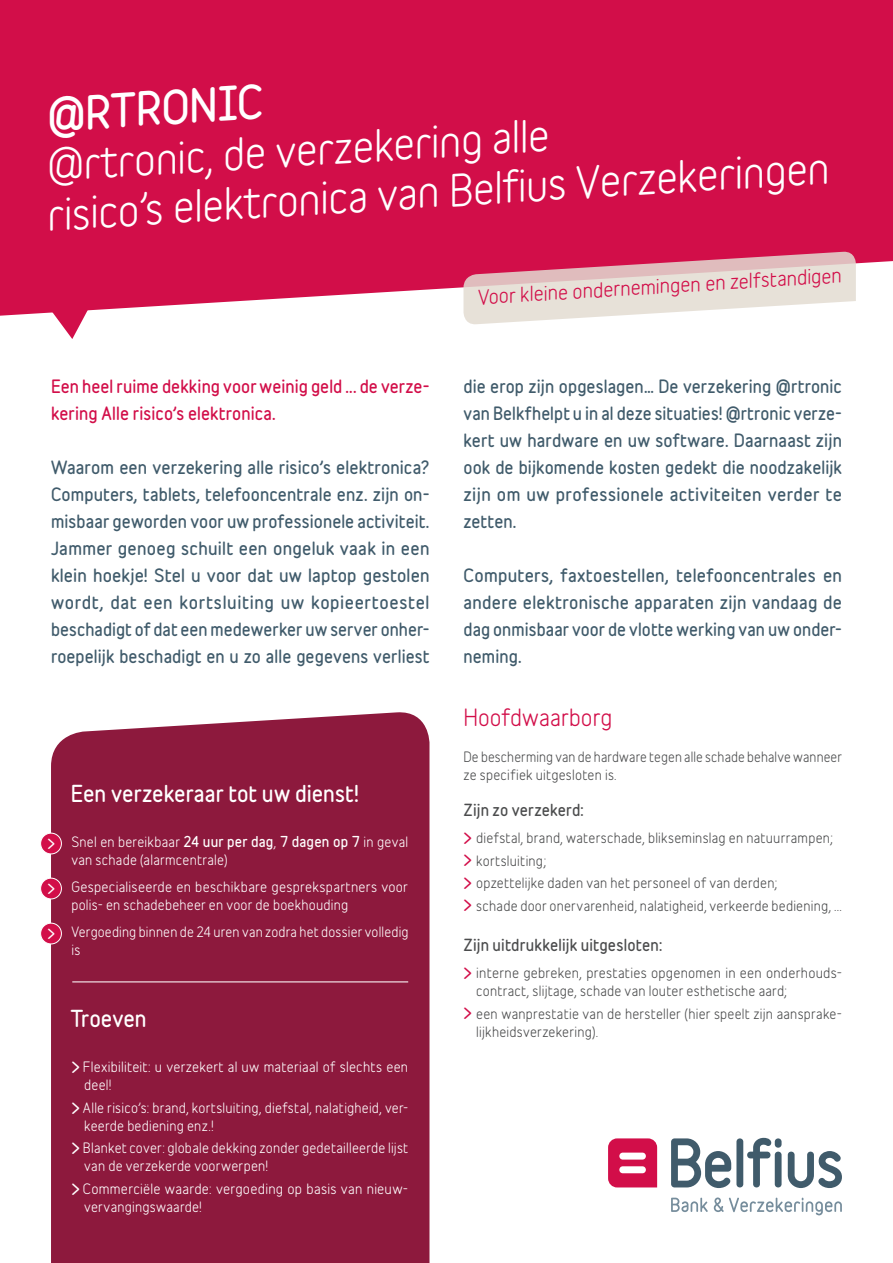
<style>
.page{position:relative;width:893px;height:1263px;background:#fff}
.page>*{position:absolute;margin:0;border:0;box-sizing:border-box;transform-origin:0 0}
.t1{font:42px/50.4px "Belfius Normal";color:#fff}
.t2{font:700 42px "Belfius Normal";color:#fff}
.t3{font:22.5px "Belfius Alternative";letter-spacing:.005em;color:#d20e49}
.t4{font:700 21px "Belfius Alternative";color:#fff}
.t5{font:19.5px "Belfius Alternative";color:#d20e49}
.t6{font:700 16.5px/27px "Belfius Alternative";letter-spacing:.01em;color:#405b6b;text-align:justify}
.t7{font:700 16.5px/27px "Belfius Alternative";letter-spacing:.005em;color:#d20e49}
.t8{font:700 15px "Belfius Alternative";letter-spacing:.01em;color:#4b4c4d}
.t9{font:13.5px/18px "Belfius Alternative";letter-spacing:.015em;color:#fff}
.t10{font:13.5px/18px "Belfius Alternative";letter-spacing:.015em;color:#4b4c4d}
.s1{font-weight:700}
.s2{font-weight:700;font-size:15px}
.s3{font-weight:700;font-size:15px;color:#d20e49}
</style>
<div class="page">
<div style="left:0;top:0;width:893px;height:319px;background:#d20e49"></div>
<svg style="left:671px;top:1198px;width:37px;height:14px"></svg>
<svg style="left:714px;top:1197px;width:128px;height:18px"></svg>
<svg style="left:608px;top:1138px;width:49px;height:49px;background:#d41951"></svg>
<div style="left:619px;top:1152px;width:27px;height:7px;background:#fff;border-radius:3px"></div>
<div style="left:619px;top:1166px;width:27px;height:7px;background:#fff;border-radius:3px"></div>
<svg style="left:671px;top:1138px;width:60px;height:50px"></svg>
<div style="left:736px;top:1138px;width:7px;height:49px;background:#405b6b;border-radius:3px"></div>
<svg style="left:747px;top:1138px;width:35px;height:49px"></svg>
<svg style="left:788px;top:1151px;width:54px;height:37px"></svg>
<svg style="left:0;top:261px;width:893px;height:501px"></svg>
<div style="left:51px;top:710px;width:378px;height:553px;background:#8d193d"></div>
<svg style="left:463px;top:251px;width:393px;height:74px"></svg>
<hr style="left:72px;top:981px;width:336px;height:1px;background:#fff">
<div style="left:41px;top:833px;width:20px;height:21px;background:#d20e49;border-radius:50%"></div>
<div style="left:40px;top:833px;width:22px;height:21px;border:1px solid #fff;border-radius:50%"></div>
<div style="left:41px;top:878px;width:20px;height:21px;background:#d20e49;border-radius:50%"></div>
<div style="left:40px;top:878px;width:22px;height:21px;border:1px solid #fff;border-radius:50%"></div>
<div style="left:41px;top:923px;width:20px;height:21px;background:#d20e49;border-radius:50%"></div>
<div style="left:40px;top:923px;width:22px;height:21px;border:1px solid #fff;border-radius:50%"></div>
<svg style="left:51px;top:298px;width:43px;height:41px"></svg>
<h1 class="t2" style="left:44px;top:83px;width:218px;rotate:-4deg">@RTRONIC</h1>
<h1 class="t1" style="left:41px;top:138px;width:785px;rotate:-4deg">@rtronic, de verzekering alle<br>risico’s elektronica van Belfius Verzekeringen</h1>
<p class="t7" style="left:51px;top:373px;width:380px">Een heel ruime dekking voor weinig geld ... de verze&shy;kering Alle risico’s elektronica.</p>
<p class="t6" style="left:51px;top:454px;width:380px">Waarom een verzekering alle risico’s elektronica?<br>Computers, tablets, telefooncentrale enz. zijn on&shy;misbaar geworden voor uw professionele activiteit.<br>Jammer genoeg schuilt een ongeluk vaak in een klein hoekje! Stel u voor dat uw laptop gestolen wordt, dat een kortsluiting uw kopieertoestel beschadigt of dat een medewerker uw server onher&shy;roepelijk beschadigt en u zo alle gegevens verliest</p>
<p class="t4" style="left:71px;top:778px;width:290px">Een verzekeraar tot uw dienst!</p>
<p class="t9" style="left:71px;top:832px;width:338px;text-indent:-24px"><span class="s1">&gt;</span> Snel en bereikbaar <span class="s1">24 uur per dag</span>, <span class="s1">7 dagen op 7</span> in geval van schade (alarmcentrale)</p>
<p class="t9" style="left:71px;top:877px;width:338px;text-indent:-24px"><span class="s1">&gt;</span> Gespecialiseerde en beschikbare gesprekspartners voor polis- en schadebeheer en voor de boekhouding</p>
<p class="t9" style="left:71px;top:922px;width:338px;text-indent:-24px"><span class="s1">&gt;</span> Vergoeding binnen de 24 uren van zodra het dossier volledig is</p>
<p class="t4" style="left:71px;top:1003px;width:77px">Troeven</p>
<p class="t9" style="left:84px;top:1057px;width:326px;text-indent:-13px"><span class="s2">&gt;</span> Flexibiliteit: u verzekert al uw materiaal of slechts een deel!</p>
<p class="t9" style="left:84px;top:1097px;width:326px;text-indent:-13px"><span class="s2">&gt;</span> Alle risico’s: brand, kortsluiting, diefstal, nalatigheid, ver&shy;keerde bediening enz.!</p>
<p class="t9" style="left:84px;top:1138px;width:325px;text-indent:-13px"><span class="s2">&gt;</span> Blanket cover: globale dekking zonder gedetailleerde lijst van de verzekerde voorwerpen!</p>
<p class="t9" style="left:84px;top:1178px;width:324px;text-indent:-13px"><span class="s2">&gt;</span> Commerciële waarde: vergoeding op basis van nieuw&shy;vervangingswaarde!</p>
<p class="t5" style="left:477px;top:279px;width:366px;rotate:-3deg">Voor kleine ondernemingen en zelfstandigen</p>
<p class="t6" style="left:463px;top:373px;width:380px">die erop zijn opgeslagen… De verzekering @rtronic van Belkfhelpt u in al deze situaties! @rtronic verze&shy;kert uw hardware en uw software. Daarnaast zijn ook de bijkomende kosten gedekt die noodzakelijk zijn om uw professionele activiteiten verder te zetten.</p>
<p class="t6" style="left:463px;top:562px;width:380px">Computers, faxtoestellen, telefooncentrales en andere elektronische apparaten zijn vandaag de dag onmisbaar voor de vlotte werking van uw onder&shy;neming.</p>
<h2 class="t3" style="left:463px;top:699px;width:150px">Hoofdwaarborg</h2>
<p class="t10" style="left:463px;top:746px;width:380px">De bescherming van de hardware tegen alle schade behalve wanneer ze specifiek uitgesloten is.</p>
<p class="t8" style="left:463px;top:798px;width:122px">Zijn zo verzekerd:</p>
<p class="t10" style="left:463px;top:825px;width:380px;line-height:22.5px"><span class="s3">&gt;</span> diefstal, brand, waterschade, blikseminslag en natuurrampen; <span class="s3">&gt;</span> kortsluiting;<br><span class="s3">&gt;</span> opzettelijke daden van het personeel of van derden;<br><span class="s3">&gt;</span> schade door onervarenheid, nalatigheid, verkeerde bediening, ...</p>
<p class="t8" style="left:463px;top:933px;width:200px">Zijn uitdrukkelijk uitgesloten:</p>
<p class="t10" style="left:476px;top:962px;width:366px;text-indent:-13px"><span class="s3">&gt;</span> interne gebreken, prestaties opgenomen in een onderhouds&shy;contract, slijtage, schade van louter esthetische aard;</p>
<p class="t10" style="left:476px;top:1003px;width:367px;text-indent:-13px"><span class="s3">&gt;</span> een wanprestatie van de hersteller (hier speelt zijn aansprake&shy;lijkheidsverzekering).</p>
</div>
